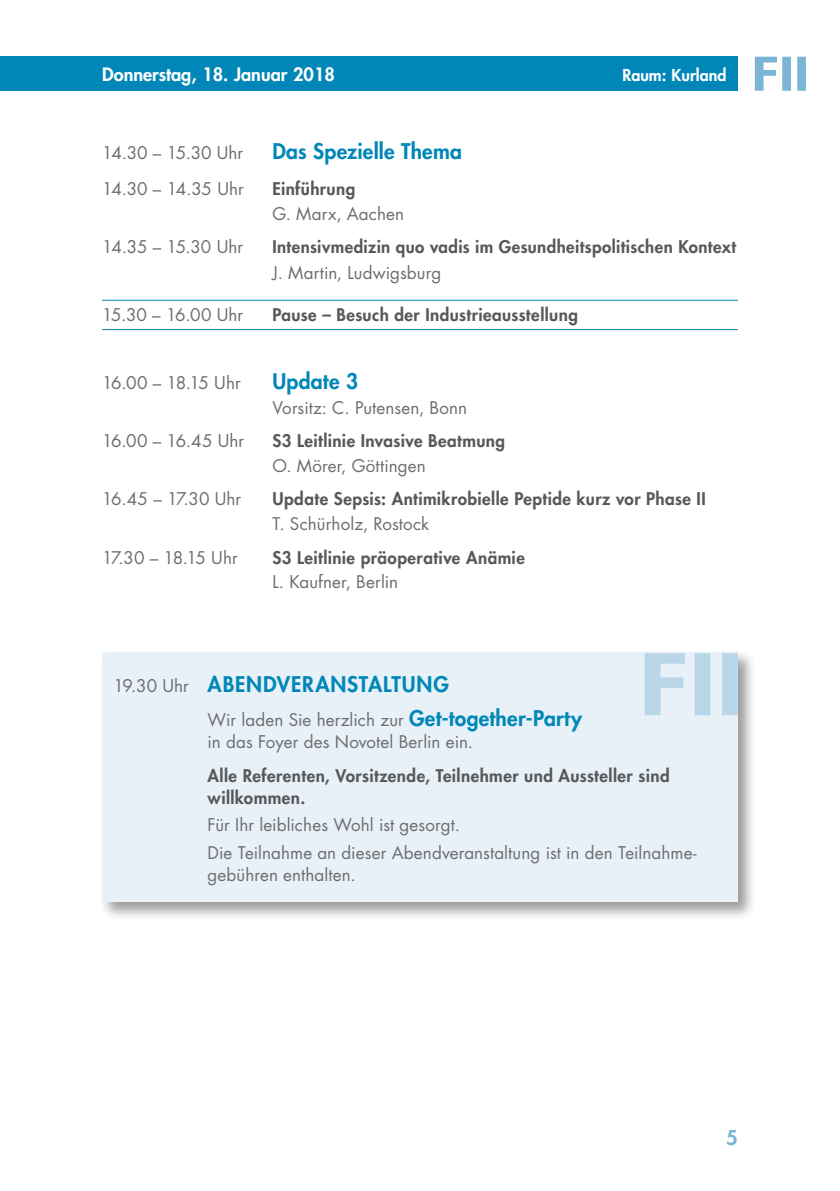
<style>
.page{position:relative;width:840px;height:1191px;background:#fff}
.page>*{position:absolute;margin:0;border:0;box-sizing:border-box;transform-origin:0 0}
.t1{font:800 21px "Futura";letter-spacing:.04em;color:#0087b8}
.t2{font:800 21px "Futura";letter-spacing:.015em;color:#0087b8}
.t3{font:800 20px "Futura";color:#7ab5d6}
.t4{font:800 18px "Futura";color:#fff}
.t5{font:17px/22px "Futura";letter-spacing:.005em;color:#6c6d70}
.t6{font:800 17px/22px "Futura";letter-spacing:.025em;color:#57585a}
.t7{font:17px "Futura";letter-spacing:-.035em;color:#6c6d70}
.t8{font:17px "Futura";letter-spacing:-.04em;color:#6c6d70}
.t9{font:800 16px "Futura";color:#fff}
.s1{font-weight:400;font-size:17px;color:#6c6d70}
.s2{font-weight:800;font-size:21px;color:#0087b8}
</style>
<div class="page">
<div style="left:0;top:57px;width:737px;height:34px;background:#0087b8"></div>
<svg style="left:754px;top:57px;width:51px;height:34px"></svg>
<hr style="left:102px;top:300px;width:635px;height:1px;background:#0087b8">
<hr style="left:102px;top:329px;width:635px;height:1px;background:#0087b8">
<div style="left:99px;top:649px;width:657px;height:271px;background:#231f20;opacity:.45"></div>
<div style="left:102px;top:652px;width:635px;height:249px;background:#e8f1f7"></div>
<svg style="left:644px;top:653px;width:93px;height:62px"></svg>
<p class="t4" style="left:102px;top:62px;width:234px">Donnerstag, 18. Januar 2018</p>
<p class="t9" style="left:622px;top:64px;width:105px">Raum: Kurland</p>
<p class="t5" style="left:102px;top:141px;width:143px">14.30 – 15.30 Uhr</p>
<p class="t2" style="left:272px;top:137px;width:191px">Das Spezielle Thema</p>
<p class="t5" style="left:102px;top:177px;width:143px">14.30 – 14.35 Uhr</p>
<p class="t6" style="left:272px;top:177px;width:84px">Einführung</p>
<p class="t5" style="left:272px;top:202px;width:133px">G. Marx, Aachen</p>
<p class="t5" style="left:102px;top:235px;width:142px">14.35 – 15.30 Uhr</p>
<p class="t6" style="left:272px;top:235px;width:465px">Intensivmedizin quo vadis im Gesundheitspolitischen Kontext</p>
<p class="t5" style="left:272px;top:261px;width:170px">J. Martin, Ludwigsburg</p>
<p class="t5" style="left:102px;top:303px;width:142px">15.30 – 16.00 Uhr</p>
<p class="t6" style="left:272px;top:303px;width:307px">Pause – Besuch der Industrieausstellung</p>
<p class="t7" style="left:102px;top:371px;width:140px">16.00 – 18.15 Uhr</p>
<p class="t2" style="left:272px;top:367px;width:87px">Update 3</p>
<p class="t5" style="left:272px;top:396px;width:196px">Vorsitz: C. Putensen, Bonn</p>
<p class="t5" style="left:102px;top:430px;width:144px">16.00 – 16.45 Uhr</p>
<p class="t6" style="left:272px;top:429px;width:234px">S3 Leitlinie Invasive Beatmung</p>
<p class="t5" style="left:272px;top:454px;width:155px">O. Mörer, Göttingen</p>
<p class="t5" style="left:102px;top:488px;width:140px">16.45 – 17.30 Uhr</p>
<p class="t6" style="left:272px;top:488px;width:434px">Update Sepsis: Antimikrobielle Peptide kurz vor Phase II</p>
<p class="t5" style="left:272px;top:513px;width:158px">T. Schürholz, Rostock</p>
<p class="t8" style="left:102px;top:545px;width:137px">17.30 – 18.15 Uhr</p>
<p class="t6" style="left:272px;top:546px;width:254px">S3 Leitlinie präoperative Anämie</p>
<p class="t5" style="left:272px;top:571px;width:127px">L. Kaufner, Berlin</p>
<p class="t1" style="left:113px;top:670px;width:337px"><span class="s1">19.30 Uhr</span> ABENDVERANSTALTUNG</p>
<p class="t5" style="left:207px;top:709px;width:375px">Wir laden Sie herzlich zur <span class="s2">Get-together-Party </span>in das Foyer des Novotel Berlin ein.</p>
<p class="t6" style="left:207px;top:764px;width:463px">Alle Referenten, Vorsitzende, Teilnehmer und Aussteller sind willkommen.</p>
<p class="t5" style="left:207px;top:811px;width:490px;line-height:27.6px">Für Ihr leibliches Wohl ist gesorgt.<br>Die Teilnahme an dieser Abendveranstaltung ist in den Teilnahme-</p>
<p class="t5" style="left:207px;top:863px;width:150px">gebühren enthalten.</p>
<p class="t3" style="left:725px;top:1123px;width:13px">5</p>
</div>
